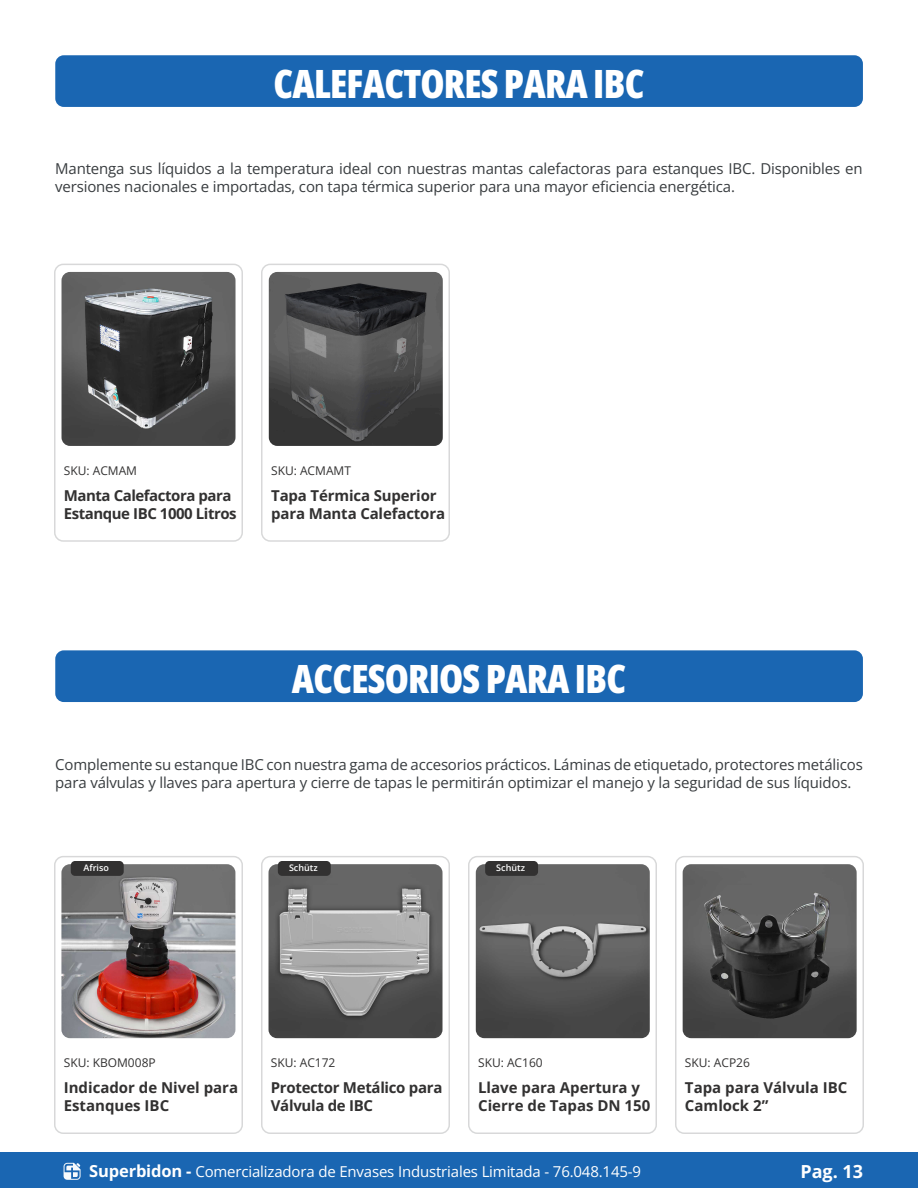
<style>
.page{position:relative;width:918px;height:1188px;background:#fff}
.page>*{position:absolute;margin:0;border:0;box-sizing:border-box;transform-origin:0 0}
.t1{font:800 39px "Open Sans Condensed";letter-spacing:-.02em;color:#fff}
.t2{font:700 18px "Open Sans";color:#fff}
.t3{font:15px/18px "Open Sans";letter-spacing:-.01em;color:#383c3f}
.t4{font:700 15px/18px "Open Sans";letter-spacing:-.01em;color:#323131}
.t5{font:15px "Open Sans";letter-spacing:-.01em;color:#fff}
.t6{font:700 15px/18px "Open Sans";letter-spacing:-.03em;color:#323131}
.t7{font:12px "Open Sans";color:#323131}
.t8{font:600 9px "Open Sans";color:#fff}
.s1{font-weight:700;font-size:16.5px}
</style>
<div class="page">
<div style="left:0;top:1153px;width:918px;height:35px;background:#1a66b2"></div>
<svg style="left:64px;top:1163px;width:16px;height:17px"></svg>
<div style="left:55px;top:55px;width:808px;height:52px;background:#1a66b2;border-radius:9px"></div>
<div style="left:55px;top:650px;width:808px;height:52px;background:#1a66b2;border-radius:9px"></div>
<div style="left:54px;top:264px;width:189px;height:278px;border:2px solid #393d3f;border-radius:9px"></div>
<img style="left:62px;top:272px;width:174px;height:174px">
<div style="left:261px;top:264px;width:189px;height:278px;border:2px solid #393d3f;border-radius:9px"></div>
<img style="left:269px;top:272px;width:174px;height:174px">
<div style="left:468px;top:856px;width:189px;height:278px;border:2px solid #393d3f;border-radius:9px"></div>
<img style="left:476px;top:864px;width:174px;height:174px">
<div style="left:485px;top:861px;width:53px;height:15px;background:#323131;border-radius:4px"></div>
<div style="left:675px;top:856px;width:189px;height:278px;border:2px solid #393d3f;border-radius:9px"></div>
<img style="left:683px;top:864px;width:174px;height:174px">
<div style="left:54px;top:856px;width:189px;height:278px;border:2px solid #393d3f;border-radius:9px"></div>
<img style="left:61px;top:864px;width:174px;height:174px">
<div style="left:71px;top:861px;width:53px;height:15px;background:#323131;border-radius:4px"></div>
<div style="left:261px;top:856px;width:189px;height:278px;border:2px solid #393d3f;border-radius:9px"></div>
<img style="left:269px;top:864px;width:174px;height:174px">
<div style="left:278px;top:861px;width:53px;height:15px;background:#323131;border-radius:4px"></div>
<p class="t1" style="left:274px;top:54px;width:372px">CALEFACTORES PARA IBC</p>
<p class="t3" style="left:55px;top:160px;width:809px">Mantenga sus líquidos a la temperatura ideal con nuestras mantas calefactoras para estanques IBC. Disponibles en versiones nacionales e importadas, con tapa térmica superior para una mayor eficiencia energética.</p>
<p class="t7" style="left:64px;top:462px;width:75px">SKU: ACMAM</p>
<p class="t6" style="left:64px;top:486px;width:174px">Manta Calefactora para<br>Estanque IBC 1000 Litros</p>
<p class="t7" style="left:271px;top:462px;width:81px">SKU: ACMAMT</p>
<p class="t4" style="left:271px;top:486px;width:175px">Tapa Térmica Superior para Manta Calefactora</p>
<p class="t1" style="left:292px;top:649px;width:336px">ACCESORIOS PARA IBC</p>
<p class="t3" style="left:55px;top:755px;width:809px">Complemente su estanque IBC con nuestra gama de accesorios prácticos. Láminas de etiquetado, protectores metálicos para válvulas y llaves para apertura y cierre de tapas le permitirán optimizar el manejo y la seguridad de sus líquidos.</p>
<p class="t8" style="left:84px;top:861px;width:27px">Afriso</p>
<p class="t8" style="left:289px;top:861px;width:30px">Schütz</p>
<p class="t8" style="left:496px;top:861px;width:30px">Schütz</p>
<p class="t7" style="left:64px;top:1055px;width:93px">SKU: KBOM008P</p>
<p class="t4" style="left:64px;top:1078px;width:176px">Indicador de Nivel para<br>Estanques IBC</p>
<p class="t7" style="left:271px;top:1055px;width:66px">SKU: AC172</p>
<p class="t4" style="left:271px;top:1078px;width:173px">Protector Metálico para<br>Válvula de IBC</p>
<p class="t7" style="left:478px;top:1055px;width:66px">SKU: AC160</p>
<p class="t4" style="left:478px;top:1078px;width:174px">Llave para Apertura y<br>Cierre de Tapas DN 150</p>
<p class="t7" style="left:685px;top:1055px;width:67px">SKU: ACP26</p>
<p class="t4" style="left:685px;top:1078px;width:164px">Tapa para Válvula IBC<br>Camlock 2”</p>
<p class="t5" style="left:89px;top:1161px;width:553px"><span class="s1">Superbidon -</span> Comercializadora de Envases Industriales Limitada - 76.048.145-9</p>
<p class="t2" style="left:800px;top:1159px;width:64px">Pag. 13</p>
</div>
